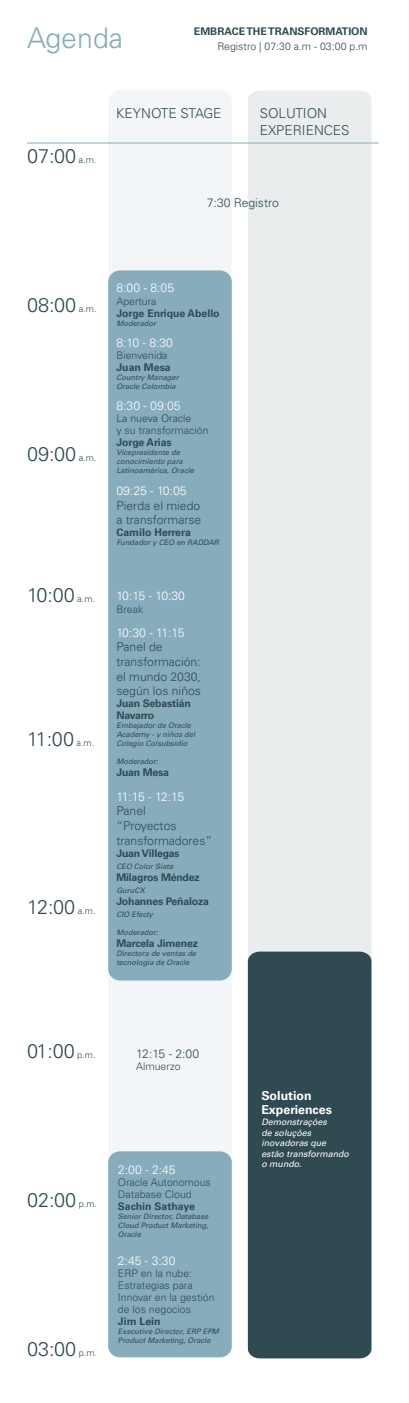
<style>
.page{position:relative;width:409px;height:1403px;background:#fff}
.page>*{position:absolute;margin:0;border:0;box-sizing:border-box;transform-origin:0 0}
.t1{font:300 28.42px "Univers LT Std";color:#87acbc}
.t2{font:300 19.8px "Univers LT Std";color:#2f4a51}
.t3{font:300 13.58px/16.3px "Univers LT Std";color:#2f4a51}
.t4{font:700 12.38px/14.2px "Univers LT Std";color:#fff}
.t5{font:300 12.15px/14.5px "Univers LT Std";color:#2f4a51}
.t6{font:300 12.15px "Univers LT Std";color:#fff}
.t7{font:300 12.15px/14.5px "Univers LT Std";letter-spacing:-.04em;color:#fff}
.t8{font:300 10.5px/12px "Univers LT Std";color:#2f4a51}
.t9{font:700 10.5px/12px "Univers LT Std";letter-spacing:-.02em;color:#2f4a51}
.t10{font:700 10.5px "Univers LT Std";color:#2f4a51}
.t11{font:italic 8.85px/10.6px "Univers LT Std";color:#fff}
.t12{font:italic 7.5px/9px "Univers LT Std";color:#2f4a51}
.s1{font-weight:700}
.s2{font-size:9.15px}
.s3{color:#fff}
.s4{color:#2f4a51}
</style>
<div class="page">
<div style="left:108px;top:91px;width:123px;height:1060px;background:#f3f6f8"></div>
<div style="left:248px;top:90px;width:123px;height:861px;background:#eaeded"></div>
<div style="left:108px;top:270px;width:123px;height:710px;background:#87acbc;border-radius:12px"></div>
<div style="left:248px;top:951px;width:123px;height:407px;background:#2f4a51"></div>
<div style="left:108px;top:1151px;width:123px;height:206px;background:#87acbc"></div>
<hr style="left:27px;top:143px;width:351px;height:1px;background:#87acbc">
<p class="t1" style="left:27px;top:21px;width:97px">Agenda</p>
<p class="t8" style="left:194px;top:23px;width:175px;line-height:15.8px;text-align:right"><span class="s1">EMBRACE THE TRANSFORMATION<br></span>Registro | 07:30 a.m - 03:00 p.m</p>
<p class="t2" style="left:27px;top:144px;width:71px">07:00 <span class="s2">a.m.</span></p>
<p class="t3" style="left:116px;top:105px;width:107px">KEYNOTE STAGE</p>
<p class="t3" style="left:259px;top:105px;width:91px">SOLUTION<br>EXPERIENCES</p>
<p class="t5" style="left:207px;top:196px;width:73px">7:30 Registro</p>
<p class="t2" style="left:27px;top:293px;width:71px">08:00 <span class="s2">a.m.</span></p>
<p class="t2" style="left:27px;top:442px;width:71px">09:00 <span class="s2">a.m.</span></p>
<p class="t2" style="left:27px;top:582px;width:69px">10:00 <span class="s2">a.m.</span></p>
<p class="t2" style="left:27px;top:727px;width:69px">11:00 <span class="s2">a.m.</span></p>
<p class="t2" style="left:27px;top:895px;width:70px">12:00 <span class="s2">a.m.</span></p>
<p class="t6" style="left:116px;top:281px;width:59px">8:00 - 8:05</p>
<p class="t8" style="left:116px;top:295px;width:41px">Apertura</p>
<p class="t10" style="left:116px;top:307px;width:105px">Jorge Enrique Abello</p>
<p class="t12" style="left:116px;top:319px;width:41px">Moderador</p>
<p class="t6" style="left:116px;top:336px;width:58px">8:10 - 8:30</p>
<p class="t8" style="left:116px;top:349px;width:52px">Bienvenida</p>
<p class="t10" style="left:116px;top:361px;width:56px">Juan Mesa</p>
<p class="t12" style="left:116px;top:373px;width:64px">Country Manager<br>Oracle Colombia</p>
<p class="t6" style="left:116px;top:398px;width:66px">8:30 - 09:05</p>
<p class="t8" style="left:116px;top:412px;width:93px">La nueva Oracle<br>y su transformación</p>
<p class="t9" style="left:116px;top:436px;width:57px">Jorge Arias</p>
<p class="t12" style="left:116px;top:447px;width:79px">Vicepresidente de conocimiento para<br>Latinoamérica, Oracle</p>
<p class="t5" style="left:116px;top:483px;width:86px"><span class="s3">09:25 - 10:05<br></span>Pierda el miedo a transformarse</p>
<p class="t10" style="left:116px;top:526px;width:76px">Camilo Herrera</p>
<p class="t12" style="left:116px;top:538px;width:104px">Fundador y CEO en RADDAR</p>
<p class="t6" style="left:116px;top:588px;width:70px">10:15 - 10:30</p>
<p class="t8" style="left:116px;top:603px;width:28px">Break</p>
<p class="t5" style="left:116px;top:625px;width:86px"><span class="s3">10:30 - 11:15<br></span>Panel de transformación: el mundo 2030, según los niños</p>
<p class="t9" style="left:116px;top:697px;width:76px">Juan Sebastián<br>Navarro</p>
<p class="t12" style="left:116px;top:721px;width:80px">Embajador de Oracle<br>Academy - y niños del<br>Colegio Colsubsidio</p>
<p class="t12" style="left:116px;top:757px;width:43px">Moderador:</p>
<p class="t9" style="left:116px;top:766px;width:54px">Juan Mesa</p>
<p class="t7" style="left:116px;top:789px;width:69px">11:15 - 12:15<br><span class="s4">Panel</span></p>
<p class="t5" style="left:116px;top:818px;width:97px">“Proyectos transformadores”</p>
<p class="t9" style="left:116px;top:846px;width:65px">Juan Villegas</p>
<p class="t12" style="left:116px;top:861px;width:58px">CEO Color Siete</p>
<p class="t9" style="left:116px;top:870px;width:85px">Milagros Méndez</p>
<p class="t12" style="left:116px;top:885px;width:30px">GuruCX</p>
<p class="t9" style="left:116px;top:894px;width:94px">Johannes Peñaloza</p>
<p class="t12" style="left:116px;top:909px;width:38px">CIO Efecty</p>
<p class="t12" style="left:116px;top:927px;width:43px">Moderador:</p>
<p class="t9" style="left:116px;top:936px;width:83px">Marcela Jimenez</p>
<p class="t12" style="left:116px;top:948px;width:81px">Directora de ventas de tecnología de Oracle</p>
<p class="t2" style="left:27px;top:1039px;width:70px">01:00 <span class="s2">p.m.</span></p>
<p class="t5" style="left:136px;top:1046px;width:65px">12:15 - 2:00</p>
<p class="t8" style="left:136px;top:1060px;width:46px">Almuerzo</p>
<p class="t2" style="left:27px;top:1188px;width:71px">02:00 <span class="s2">p.m.</span></p>
<p class="t2" style="left:27px;top:1337px;width:71px">03:00 <span class="s2">p.m.</span></p>
<p class="t6" style="left:118px;top:1162px;width:59px">2:00 - 2:45</p>
<p class="t8" style="left:118px;top:1176px;width:94px">Oracle Autonomous<br>Database Cloud</p>
<p class="t10" style="left:118px;top:1200px;width:78px">Sachin Sathaye</p>
<p class="t12" style="left:118px;top:1211px;width:92px;text-align:justify">Senior Director, Database Cloud Product Marketing, Oracle</p>
<p class="t6" style="left:118px;top:1252px;width:59px">2:45 - 3:30</p>
<p class="t8" style="left:118px;top:1266px;width:76px">ERP en la nube:</p>
<p class="t8" style="left:118px;top:1278px;width:76px">Estrategias para</p>
<p class="t8" style="left:118px;top:1290px;width:98px">Innovar en la gestión</p>
<p class="t8" style="left:118px;top:1302px;width:74px">de los negocios</p>
<p class="t9" style="left:118px;top:1314px;width:44px">Jim Lein</p>
<p class="t12" style="left:118px;top:1326px;width:103px">Executive Director, ERP EPM<br>Product Marketing, Oracle</p>
<p class="t4" style="left:261px;top:1088px;width:72px">Solution<br>Experiences</p>
<p class="t11" style="left:261px;top:1116px;width:89px">Demonstrações<br>de soluções inovadoras que estão transformando o mundo.</p>
</div>
